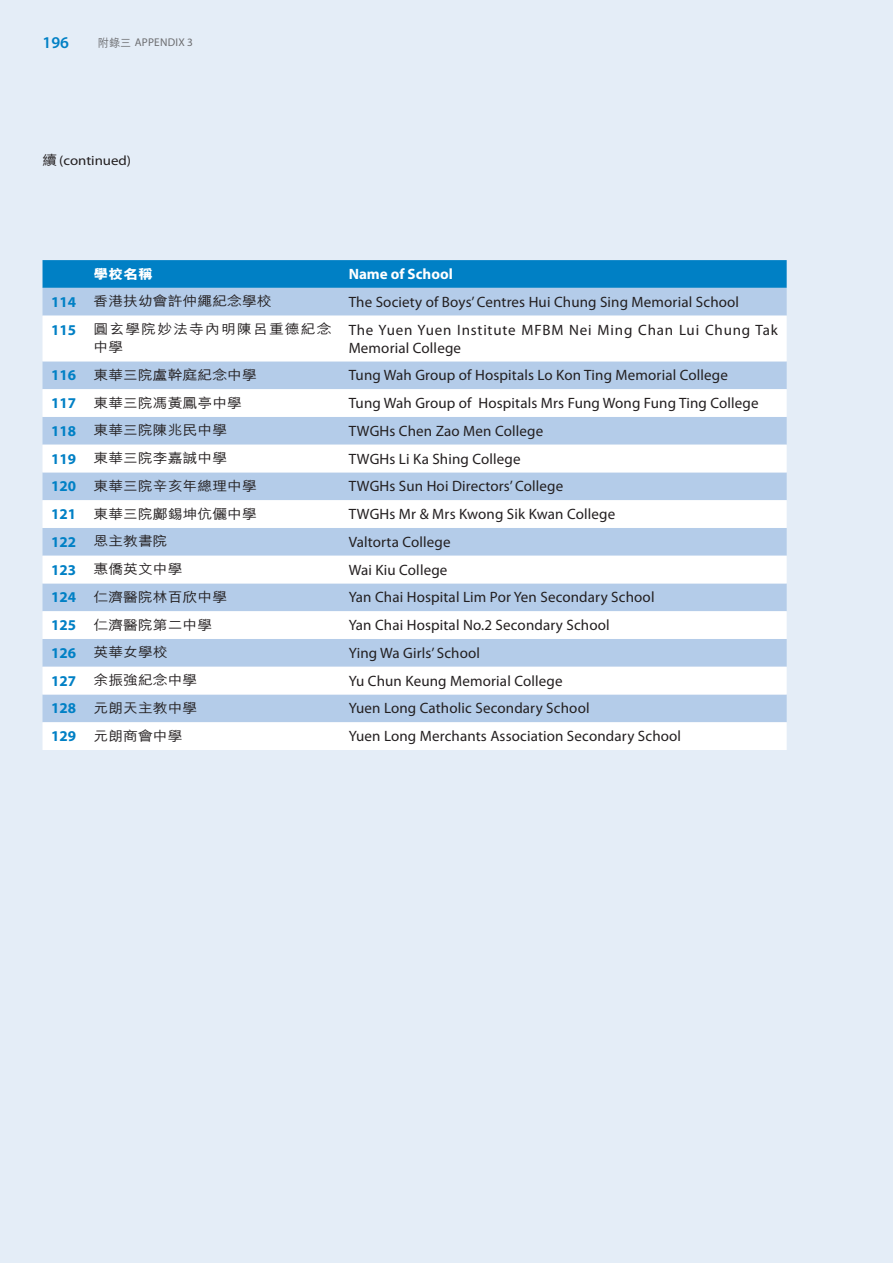
<style>
.page{position:relative;width:893px;height:1263px;background:#e4edf7}
.page>*{position:absolute;margin:0;border:0;box-sizing:border-box;transform-origin:0 0}
.t1{font:600 16.5px "Myriad Pro";color:#0080c5}
.t2{font:15px "Myriad Pro";letter-spacing:.01em;color:#231f20}
.t3{font:15px/18px "Myriad Pro";letter-spacing:.055em;color:#231f20}
.t4{font:700 15px "Myriad Pro";color:#0080c5}
.t5{font:700 15px "Myriad Pro";color:#fff}
.t6{font:500 13.5px "M Hei HK";color:#231f20;scale:1.1 1}
.t7{font:500 13.5px/18px "M Hei HK";letter-spacing:.075em;color:#231f20;scale:1.1 1}
.t8{font:13.5px "Myriad Pro";color:#231f20;scale:1.1 1}
.t9{font:800 13.5px "M Hei HK";color:#fff;scale:1.1 1}
.t10{font:11.25px "Myriad Pro";letter-spacing:.02em;color:#6c6d70}
.s1{font-family:"M Hei HK";font-weight:500}
</style>
<div class="page">
<svg style="left:43px;top:260px;width:744px;height:28px;background:#0281c5"></svg>
<div style="left:43px;top:288px;width:744px;height:27px;background:#b4cce9"></div>
<svg style="left:43px;top:316px;width:744px;height:434px;background:#dde8f5"></svg>
<p class="t1" style="left:43px;top:32px;width:28px">196</p>
<p class="t10" style="left:98px;top:36px;width:97px"><span class="s1">附錄三</span> APPENDIX 3</p>
<p class="t8" style="left:43px;top:152px;width:82px"><span class="s1">續</span>(continued)</p>
<p class="t9" style="left:94px;top:267px;width:56px">學校名稱</p>
<p class="t5" style="left:349px;top:264px;width:106px">Name of School</p>
<p class="t4" style="left:51px;top:292px;width:26px">114</p>
<p class="t6" style="left:94px;top:291px;width:163px">香港扶幼會許仲繩紀念學校</p>
<p class="t2" style="left:349px;top:292px;width:392px">The Society of Boys’ Centres Hui Chung Sing Memorial School</p>
<p class="t4" style="left:51px;top:320px;width:26px">115</p>
<p class="t7" style="left:94px;top:319px;width:218px">圓玄學院妙法寺內明陳呂重德紀念中學</p>
<p class="t3" style="left:349px;top:320px;width:431px">The Yuen Yuen Institute MFBM Nei Ming Chan Lui Chung Tak<br>Memorial College</p>
<p class="t4" style="left:51px;top:365px;width:26px">116</p>
<p class="t6" style="left:94px;top:365px;width:150px">東華三院盧幹庭紀念中學</p>
<p class="t2" style="left:349px;top:366px;width:381px">Tung Wah Group of Hospitals Lo Kon Ting Memorial College</p>
<p class="t4" style="left:51px;top:393px;width:26px">117</p>
<p class="t6" style="left:94px;top:393px;width:136px">東華三院馮黃鳳亭中學</p>
<p class="t2" style="left:349px;top:394px;width:411px">Tung Wah Group of Hospitals Mrs Fung Wong Fung Ting College</p>
<p class="t4" style="left:51px;top:421px;width:26px">118</p>
<p class="t6" style="left:94px;top:421px;width:123px">東華三院陳兆民中學</p>
<p class="t2" style="left:349px;top:422px;width:196px">TWGHs Chen Zao Men College</p>
<p class="t4" style="left:51px;top:449px;width:26px">119</p>
<p class="t6" style="left:94px;top:448px;width:123px">東華三院李嘉誠中學</p>
<p class="t2" style="left:349px;top:449px;width:173px">TWGHs Li Ka Shing College</p>
<p class="t4" style="left:51px;top:476px;width:26px">120</p>
<p class="t6" style="left:94px;top:476px;width:150px">東華三院辛亥年總理中學</p>
<p class="t2" style="left:349px;top:477px;width:216px">TWGHs Sun Hoi Directors’ College</p>
<p class="t4" style="left:51px;top:504px;width:26px">121</p>
<p class="t6" style="left:94px;top:504px;width:150px">東華三院鄺錫坤伉儷中學</p>
<p class="t2" style="left:349px;top:505px;width:268px">TWGHs Mr &amp; Mrs Kwong Sik Kwan College</p>
<p class="t4" style="left:51px;top:532px;width:26px">122</p>
<p class="t6" style="left:94px;top:532px;width:69px">恩主教書院</p>
<p class="t2" style="left:349px;top:533px;width:103px">Valtorta College</p>
<p class="t4" style="left:51px;top:560px;width:26px">123</p>
<p class="t6" style="left:94px;top:559px;width:82px">惠僑英文中學</p>
<p class="t2" style="left:349px;top:560px;width:100px">Wai Kiu College</p>
<p class="t4" style="left:51px;top:587px;width:26px">124</p>
<p class="t6" style="left:94px;top:587px;width:123px">仁濟醫院林百欣中學</p>
<p class="t2" style="left:349px;top:588px;width:307px">Yan Chai Hospital Lim Por Yen Secondary School</p>
<p class="t4" style="left:51px;top:615px;width:26px">125</p>
<p class="t6" style="left:94px;top:615px;width:110px">仁濟醫院第二中學</p>
<p class="t2" style="left:349px;top:616px;width:263px">Yan Chai Hospital No.2 Secondary School</p>
<p class="t4" style="left:51px;top:643px;width:26px">126</p>
<p class="t6" style="left:94px;top:643px;width:69px">英華女學校</p>
<p class="t2" style="left:349px;top:644px;width:133px">Ying Wa Girls’ School</p>
<p class="t4" style="left:51px;top:671px;width:26px">127</p>
<p class="t6" style="left:94px;top:670px;width:96px">余振強紀念中學</p>
<p class="t2" style="left:349px;top:671px;width:215px">Yu Chun Keung Memorial College</p>
<p class="t4" style="left:51px;top:699px;width:26px">128</p>
<p class="t6" style="left:94px;top:698px;width:96px">元朗天主教中學</p>
<p class="t2" style="left:349px;top:699px;width:242px">Yuen Long Catholic Secondary School</p>
<p class="t4" style="left:51px;top:726px;width:26px">129</p>
<p class="t6" style="left:94px;top:726px;width:82px">元朗商會中學</p>
<p class="t2" style="left:349px;top:727px;width:334px">Yuen Long Merchants Association Secondary School</p>
</div>
